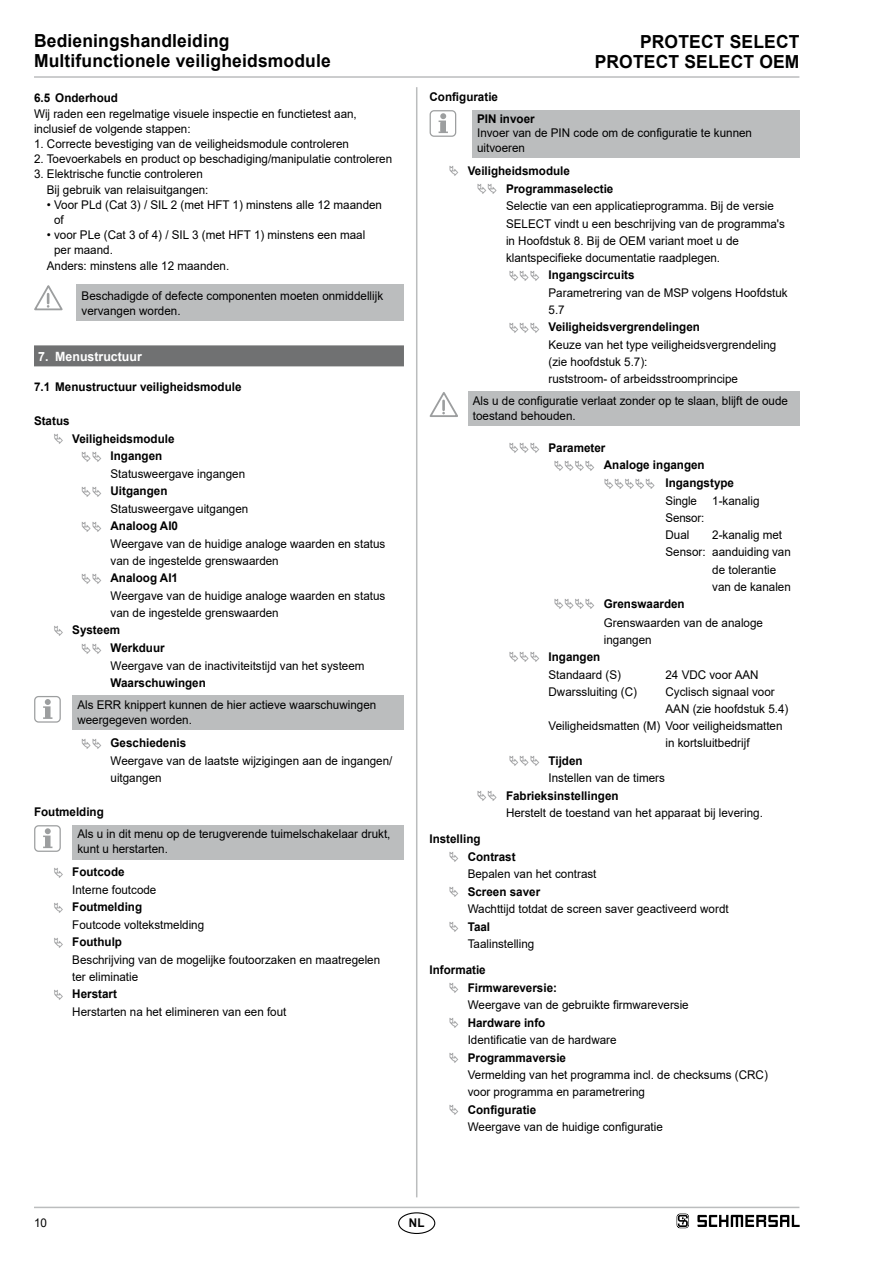
<style>
.page{position:relative;width:893px;height:1263px;background:#fff}
.page>*{position:absolute;margin:0;border:0;box-sizing:border-box;transform-origin:0 0}
.t1{font:700 18px/20.2px "Arial";letter-spacing:.01em;color:#000}
.t2{font:700 12.75px "Arial";color:#fff}
.t3{font:12px/17.1px "Arial";color:#000}
.t4{font:700 12px/17.7px "Arial";color:#000}
.t5{font:12px/17.1px "Arial";color:#000;scale:.96 1}
</style>
<div class="page">
<hr style="left:34px;top:1207px;width:765px;height:1px;background:#bbbdbe">
<hr style="left:34px;top:76px;width:765px;height:2px;background:#bbbdbe">
<hr style="left:416px;top:87px;width:1px;height:1110px;background:#bbbdbe">
<div style="left:398px;top:1212px;width:37px;height:22px;border:1px solid #000;border-radius:50%"></div>
<div style="left:34px;top:345px;width:370px;height:21px;background:#707172"></div>
<div style="left:77px;top:285px;width:327px;height:36px;background:#bbbdbe"></div>
<svg style="left:34px;top:285px;width:29px;height:26px"></svg>
<div style="left:72px;top:696px;width:332px;height:34px;background:#bbbdbe"></div>
<svg style="left:43px;top:699px;width:9px;height:20px"></svg>
<div style="left:34px;top:696px;width:27px;height:27px;border:1px solid #9c9e9f;border-radius:4px"></div>
<div style="left:72px;top:825px;width:332px;height:34px;background:#bbbdbe"></div>
<svg style="left:43px;top:828px;width:9px;height:20px"></svg>
<div style="left:34px;top:825px;width:27px;height:27px;border:1px solid #9c9e9f;border-radius:4px"></div>
<div style="left:472px;top:110px;width:327px;height:48px;background:#bbbdbe"></div>
<svg style="left:439px;top:113px;width:9px;height:20px"></svg>
<div style="left:430px;top:110px;width:26px;height:27px;border:1px solid #9c9e9f;border-radius:4px"></div>
<div style="left:468px;top:392px;width:331px;height:34px;background:#bbbdbe"></div>
<svg style="left:429px;top:392px;width:29px;height:25px"></svg>
<svg style="left:677px;top:1213px;width:12px;height:15px"></svg>
<svg style="left:697px;top:1215px;width:102px;height:12px"></svg>
<h1 class="t1" style="left:34px;top:31px;width:298px">Bedieningshandleiding<br>Multifunctionele veiligheidsmodule</h1>
<h1 class="t1" style="left:595px;top:32px;width:206px;text-align:right">PROTECT SELECT<br>PROTECT SELECT OEM</h1>
<p class="t4" style="left:34px;top:89px;width:85px">6.5 Onderhoud</p>
<p class="t3" style="left:34px;top:106px;width:324px;line-height:15.1px">Wij raden een regelmatige visuele inspectie en functietest aan, inclusief de volgende stappen:</p>
<p class="t3" style="left:34px;top:135px;width:317px">1. Correcte bevestiging van de veiligheidsmodule controleren</p>
<p class="t3" style="left:34px;top:150px;width:360px">2. Toevoerkabels en product op beschadiging/manipulatie controleren</p>
<p class="t3" style="left:47px;top:166px;width:163px;line-height:15.1px;text-indent:-13px">3. Elektrische functie controleren<br>Bij gebruik van relaisuitgangen:</p>
<p class="t3" style="left:54px;top:197px;width:330px;line-height:15.1px;text-indent:-7px">• Voor PLd (Cat 3) / SIL 2 (met HFT 1) minstens alle 12 maanden of</p>
<p class="t3" style="left:47px;top:226px;width:320px">• voor PLe (Cat 3 of 4) / SIL 3 (met HFT 1) minstens een maal</p>
<p class="t3" style="left:54px;top:241px;width:60px">per maand.</p>
<p class="t3" style="left:47px;top:257px;width:184px">Anders: minstens alle 12 maanden.</p>
<p class="t3" style="left:82px;top:288px;width:303px;line-height:15.1px">Beschadigde of defecte componenten moeten onmiddellijk vervangen worden.</p>
<p class="t2" style="left:38px;top:347px;width:105px">7. Menustructuur</p>
<p class="t4" style="left:34px;top:378px;width:209px">7.1 Menustructuur veiligheidsmodule</p>
<p class="t4" style="left:34px;top:412px;width:37px">Status</p>
<p class="t4" style="left:111px;top:430px;width:65px;text-indent:-38px">Veiligheidsmodule<br>Ingangen</p>
<p class="t3" style="left:111px;top:465px;width:136px">Statusweergave ingangen</p>
<p class="t4" style="left:111px;top:482px;width:58px">Uitgangen</p>
<p class="t3" style="left:111px;top:500px;width:139px">Statusweergave uitgangen</p>
<p class="t4" style="left:111px;top:517px;width:69px">Analoog AI0</p>
<p class="t3" style="left:111px;top:535px;width:276px">Weergave van de huidige analoge waarden en status van de ingestelde grenswaarden</p>
<p class="t4" style="left:111px;top:569px;width:69px">Analoog AI1</p>
<p class="t3" style="left:111px;top:587px;width:276px">Weergave van de huidige analoge waarden en status van de ingestelde grenswaarden</p>
<p class="t4" style="left:111px;top:621px;width:56px;text-indent:-38px">Systeem<br>Werkduur</p>
<p class="t3" style="left:111px;top:657px;width:256px">Weergave van de inactiviteitstijd van het systeem</p>
<p class="t4" style="left:111px;top:674px;width:97px">Waarschuwingen</p>
<p class="t3" style="left:77px;top:697px;width:300px;line-height:15.1px">Als ERR knippert kunnen de hier actieve waarschuwingen weergegeven worden.</p>
<p class="t4" style="left:111px;top:734px;width:77px">Geschiedenis</p>
<p class="t3" style="left:111px;top:752px;width:283px">Weergave van de laatste wijzigingen aan de ingangen/ uitgangen</p>
<p class="t4" style="left:34px;top:803px;width:71px">Foutmelding</p>
<p class="t3" style="left:77px;top:826px;width:315px;line-height:15.1px">Als u in dit menu op de terugverende tuimelschakelaar drukt, kunt u herstarten.</p>
<p class="t4" style="left:72px;top:863px;width:54px">Foutcode</p>
<p class="t3" style="left:72px;top:881px;width:86px">Interne foutcode</p>
<p class="t4" style="left:72px;top:898px;width:71px">Foutmelding</p>
<p class="t3" style="left:72px;top:916px;width:133px">Foutcode voltekstmelding</p>
<p class="t4" style="left:72px;top:933px;width:51px">Fouthulp</p>
<p class="t3" style="left:72px;top:951px;width:309px">Beschrijving van de mogelijke foutoorzaken en maatregelen ter eliminatie</p>
<p class="t4" style="left:72px;top:985px;width:46px">Herstart</p>
<p class="t3" style="left:72px;top:1003px;width:216px">Herstarten na het elimineren van een fout</p>
<p class="t4" style="left:477px;top:87px;width:59px;line-height:21.5px;text-indent:-48px">Configuratie<br>PIN invoer</p>
<p class="t3" style="left:477px;top:126px;width:276px;line-height:14.4px">Invoer van de PIN code om de configuratie te kunnen uitvoeren</p>
<p class="t4" style="left:506px;top:162px;width:109px;text-indent:-38px">Veiligheidsmodule<br>Programmaselectie</p>
<p class="t3" style="left:506px;top:198px;width:280px">Selectie van een applicatieprogramma. Bij de versie SELECT vindt u een beschrijving van de programma's in Hoofdstuk 8. Bij de OEM variant moet u de klantspecifieke documentatie raadplegen.</p>
<p class="t4" style="left:549px;top:266px;width:88px">Ingangscircuits</p>
<p class="t3" style="left:549px;top:284px;width:241px">Parametrering van de MSP volgens Hoofdstuk<br>5.7</p>
<p class="t4" style="left:549px;top:318px;width:153px">Veiligheidsvergrendelingen</p>
<p class="t3" style="left:549px;top:336px;width:229px">Keuze van het type veiligheidsvergrendeling (zie hoofdstuk 5.7):<br>ruststroom- of arbeidsstroomprincipe</p>
<p class="t3" style="left:473px;top:393px;width:317px;line-height:15.1px">Als u de configuratie verlaat zonder op te slaan, blijft de oude toestand behouden.</p>
<p class="t4" style="left:549px;top:439px;width:58px">Parameter</p>
<p class="t4" style="left:604px;top:456px;width:102px">Analoge ingangen</p>
<p class="t4" style="left:665px;top:474px;width:70px">Ingangstype</p>
<p class="t5" style="left:665px;top:492px;width:42px">Single<br>Sensor:</p>
<p class="t3" style="left:712px;top:492px;width:49px">1-kanalig</p>
<p class="t3" style="left:665px;top:526px;width:42px">Dual<br>Sensor:</p>
<p class="t3" style="left:712px;top:526px;width:80px">2-kanalig met aanduiding van de tolerantie van de kanalen</p>
<p class="t4" style="left:604px;top:595px;width:82px">Grenswaarden</p>
<p class="t3" style="left:604px;top:614px;width:161px">Grenswaarden van de analoge ingangen</p>
<p class="t4" style="left:549px;top:648px;width:53px">Ingangen</p>
<p class="t3" style="left:549px;top:666px;width:74px">Standaard (S)</p>
<p class="t3" style="left:665px;top:666px;width:95px">24 VDC voor AAN</p>
<p class="t3" style="left:549px;top:683px;width:90px">Dwarssluiting (C)</p>
<p class="t3" style="left:665px;top:683px;width:111px">Cyclisch signaal voor</p>
<p class="t3" style="left:665px;top:700px;width:124px">AAN (zie hoofdstuk 5.4)</p>
<p class="t3" style="left:549px;top:717px;width:236px">Veiligheidsmatten (M) Voor veiligheidsmatten</p>
<p class="t3" style="left:665px;top:734px;width:86px">in kortsluitbedrijf</p>
<p class="t4" style="left:549px;top:752px;width:36px">Tijden</p>
<p class="t3" style="left:549px;top:769px;width:118px">Instellen van de timers</p>
<p class="t4" style="left:506px;top:787px;width:114px">Fabrieksinstellingen</p>
<p class="t3" style="left:506px;top:804px;width:258px">Herstelt de toestand van het apparaat bij levering.</p>
<p class="t4" style="left:468px;top:831px;width:49px;line-height:17.2px;text-indent:-38px">Instelling<br>Contrast</p>
<p class="t3" style="left:468px;top:865px;width:130px">Bepalen van het contrast</p>
<p class="t4" style="left:468px;top:883px;width:74px">Screen saver</p>
<p class="t3" style="left:468px;top:900px;width:262px">Wachttijd totdat de screen saver geactiveerd wordt</p>
<p class="t4" style="left:468px;top:918px;width:24px">Taal</p>
<p class="t3" style="left:468px;top:935px;width:68px">Taalinstelling</p>
<p class="t4" style="left:468px;top:962px;width:91px;line-height:17.2px;text-indent:-38px">Informatie<br>Firmwareversie:</p>
<p class="t3" style="left:468px;top:996px;width:223px">Weergave van de gebruikte firmwareversie</p>
<p class="t4" style="left:468px;top:1014px;width:79px">Hardware info</p>
<p class="t3" style="left:468px;top:1031px;width:150px">Identificatie van de hardware</p>
<p class="t4" style="left:468px;top:1049px;width:100px">Programmaversie</p>
<p class="t3" style="left:468px;top:1066px;width:302px">Vermelding van het programma incl. de checksums (CRC) voor programma en parametrering</p>
<p class="t4" style="left:468px;top:1101px;width:70px">Configuratie</p>
<p class="t3" style="left:468px;top:1118px;width:197px">Weergave van de huidige configuratie</p>
<p class="t3" style="left:34px;top:1214px;width:14px">10</p>
<p class="t4" style="left:409px;top:1214px;width:17px">NL</p>
</div>
